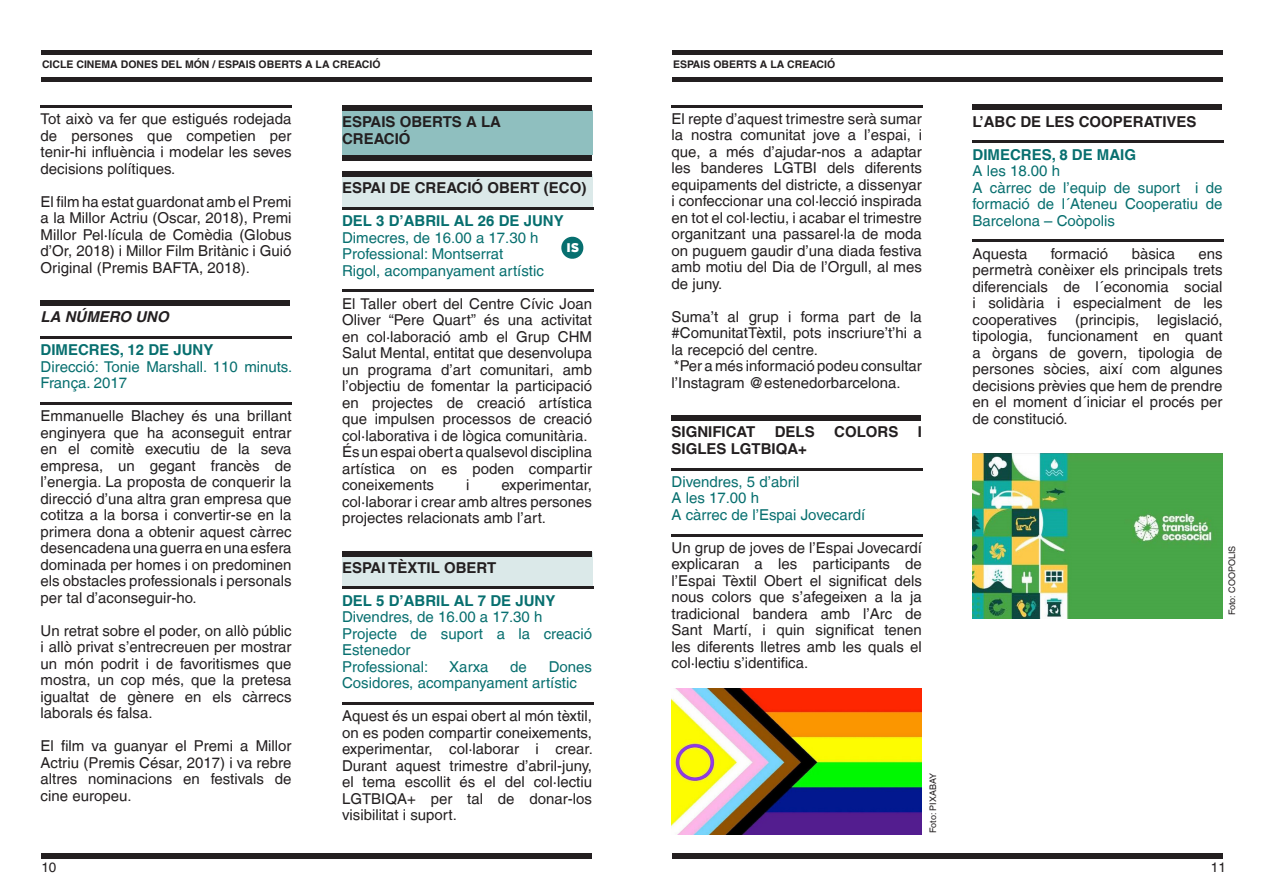
<style>
.page{position:relative;width:1263px;height:893px;background:#fff}
.page>*{position:absolute;margin:0;border:0;box-sizing:border-box;transform-origin:0 0}
.t1{font:15px/16.5px "Helvetica LT";color:#231f20;text-align:justify}
.t2{font:15px/16.5px "Helvetica LT";color:#076f6f}
.t3{font:700 15px "Helvetica LT";color:#231f20}
.t4{font:700 15px "Helvetica LT";color:#076f6f}
.t5{font:italic 700 15px "Helvetica LT";color:#231f20}
.t6{font:13.5px "Helvetica LT";color:#231f20}
.t7{font:900 12.6px "Interstate Mono";color:#fff}
.t8{font:700 10.5px "Helvetica LT";color:#231f20}
.t9{font:9px "Helvetica LT";color:#231f20}
</style>
<div class="page">
<div style="left:41px;top:853px;width:551px;height:5px;background:#231f20"></div>
<div style="left:672px;top:853px;width:550px;height:5px;background:#231f20"></div>
<div style="left:342px;top:174px;width:250px;height:34px;background:#dbe9e9"></div>
<div style="left:342px;top:552px;width:250px;height:34px;background:#dbe9e9"></div>
<div style="left:342px;top:111px;width:250px;height:44px;background:#8fbfbf"></div>
<div style="left:41px;top:77px;width:551px;height:5px;background:#231f20"></div>
<div style="left:41px;top:50px;width:551px;height:5px;background:#231f20"></div>
<div style="left:672px;top:77px;width:550px;height:5px;background:#231f20"></div>
<div style="left:672px;top:50px;width:550px;height:5px;background:#231f20"></div>
<hr style="left:41px;top:105px;width:251px;height:3px;background:#231f20">
<div style="left:41px;top:301px;width:249px;height:5px;background:#231f20"></div>
<hr style="left:41px;top:336px;width:251px;height:3px;background:#231f20">
<hr style="left:41px;top:402px;width:251px;height:3px;background:#231f20">
<div style="left:342px;top:105px;width:249px;height:6px;background:#231f20"></div>
<div style="left:342px;top:155px;width:249px;height:5px;background:#231f20"></div>
<div style="left:342px;top:171px;width:249px;height:6px;background:#231f20"></div>
<hr style="left:342px;top:207px;width:251px;height:3px;background:#231f20">
<hr style="left:342px;top:290px;width:251px;height:2px;background:#231f20">
<div style="left:342px;top:551px;width:249px;height:5px;background:#231f20"></div>
<hr style="left:342px;top:587px;width:251px;height:2px;background:#231f20">
<hr style="left:342px;top:702px;width:251px;height:3px;background:#231f20">
<hr style="left:672px;top:105px;width:251px;height:2px;background:#231f20">
<div style="left:672px;top:416px;width:249px;height:5px;background:#231f20"></div>
<hr style="left:672px;top:468px;width:251px;height:2px;background:#231f20">
<hr style="left:672px;top:534px;width:251px;height:2px;background:#231f20">
<div style="left:972px;top:105px;width:250px;height:5px;background:#231f20"></div>
<hr style="left:972px;top:141px;width:252px;height:2px;background:#231f20">
<hr style="left:972px;top:240px;width:252px;height:2px;background:#231f20">
<svg style="left:561px;top:236px;width:23px;height:23px"></svg>
<img style="left:672px;top:689px;width:250px;height:145px">
<img style="left:972px;top:453px;width:250px;height:166px">
<p class="t8" style="left:42px;top:58px;width:340px">CICLE CINEMA DONES DEL MÓN / ESPAIS OBERTS A LA CREACIÓ</p>
<p class="t8" style="left:673px;top:58px;width:164px">ESPAIS OBERTS A LA CREACIÓ</p>
<p class="t1" style="left:41px;top:111px;width:252px">Tot això va fer que estigués rodejada de persones que competien per tenir-hi influència i modelar les seves decisions polítiques.</p>
<p class="t1" style="left:41px;top:193px;width:252px">El film ha estat guardonat amb el Premi a la Millor Actriu (Oscar, 2018), Premi Millor Pel·lícula de Comèdia (Globus d’Or, 2018) i Millor Film Britànic i Guió Original (Premis BAFTA, 2018).</p>
<p class="t5" style="left:41px;top:308px;width:130px">LA NÚMERO UNO</p>
<p class="t4" style="left:41px;top:341px;width:174px">DIMECRES, 12 DE JUNY</p>
<p class="t2" style="left:41px;top:358px;width:253px">Direcció: Tonie Marshall. 110 minuts.<br>França. 2017</p>
<p class="t1" style="left:41px;top:408px;width:252px">Emmanuelle Blachey és una brillant enginyera que ha aconseguit entrar en el comitè executiu de la seva empresa, un gegant francès de l’energia. La proposta de conquerir la direcció d’una altra gran empresa que cotitza a la borsa i convertir-se en la primera dona a obtenir aquest càrrec desencadena una guerra en una esfera dominada per homes i on predominen els obstacles professionals i personals per tal d’aconseguir-ho.</p>
<p class="t1" style="left:41px;top:622px;width:252px">Un retrat sobre el poder, on allò públic i allò privat s’entrecreuen per mostrar un món podrit i de favoritismes que mostra, un cop més, que la pretesa igualtat de gènere en els càrrecs laborals és falsa.</p>
<p class="t1" style="left:41px;top:738px;width:252px">El film va guanyar el Premi a Millor Actriu (Premis César, 2017) i va rebre altres nominacions en festivals de cine europeu.</p>
<p class="t3" style="left:342px;top:113px;width:161px">ESPAIS OBERTS A LA</p>
<p class="t3" style="left:342px;top:129px;width:70px">CREACIÓ</p>
<p class="t3" style="left:342px;top:179px;width:246px">ESPAI DE CREACIÓ OBERT (ECO)</p>
<p class="t4" style="left:342px;top:212px;width:223px">DEL 3 D’ABRIL AL 26 DE JUNY</p>
<p class="t2" style="left:342px;top:229px;width:198px">Dimecres, de 16.00 a 17.30 h</p>
<p class="t2" style="left:342px;top:246px;width:163px">Professional: Montserrat</p>
<p class="t2" style="left:342px;top:262px;width:203px">Rigol, acompanyament artístic</p>
<p class="t1" style="left:342px;top:295px;width:252px">El Taller obert del Centre Cívic Joan Oliver “Pere Quart” és una activitat en col·laboració amb el Grup CHM Salut Mental, entitat que desenvolupa un programa d’art comunitari, amb l’objectiu de fomentar la participació en projectes de creació artística que impulsen processos de creació col·laborativa i de lògica comunitària.</p>
<p class="t1" style="left:342px;top:444px;width:252px">És un espai obert a qualsevol disciplina artística on es poden compartir coneixements</p>
<p class="t7" style="left:566px;top:241px;width:14px">IS</p>
<p class="t1" style="left:342px;top:477px;width:252px;text-indent:159px">experimentar, col·laborar i crear amb altres persones projectes relacionats amb l’art.</p>
<p class="t3" style="left:342px;top:558px;width:156px">ESPAI TÈXTIL OBERT</p>
<p class="t4" style="left:342px;top:591px;width:215px">DEL 5 D’ABRIL AL 7 DE JUNY</p>
<p class="t2" style="left:342px;top:609px;width:202px">Divendres, de 16.00 a 17.30 h</p>
<p class="t2" style="left:342px;top:625px;width:252px">Projecte de suport a la creació<br>Estenedor</p>
<p class="t2" style="left:342px;top:658px;width:88px">Professional:</p>
<p class="t2" style="left:449px;top:658px;width:41px">Xarxa</p>
<p class="t2" style="left:510px;top:658px;width:18px">de</p>
<p class="t1" style="left:466px;top:477px;width:5px">i</p>
<p class="t2" style="left:342px;top:658px;width:252px;text-indent:207px">Dones<br>Cosidores, acompanyament artístic</p>
<p class="t1" style="left:342px;top:708px;width:252px">Aquest és un espai obert al món tèxtil, on es poden compartir coneixements, experimentar, col·laborar i crear.<br>Durant aquest trimestre d’abril-juny, el tema escollit és el del col·lectiu LGTBIQA+ per tal de donar-los visibilitat i suport.</p>
<p class="t1" style="left:672px;top:110px;width:252px">El repte d’aquest trimestre serà sumar la nostra comunitat jove a l’espai, i que, a més d’ajudar-nos a adaptar les banderes LGTBI dels diferents equipaments del districte, a dissenyar i confeccionar una col·lecció inspirada en tot el col·lectiu, i acabar el trimestre organitzant una passarel·la de moda on puguem gaudir d’una diada festiva amb motiu del Dia de l’Orgull, al mes de juny.</p>
<p class="t1" style="left:672px;top:308px;width:252px">Suma’t al grup i forma part de la #ComunitatTèxtil, pots inscriure’t’hi a la recepció del centre.</p>
<p class="t1" style="left:672px;top:358px;width:252px">*Per a més informació podeu consultar l’Instagram @estenedorbarcelona.</p>
<p class="t3" style="left:672px;top:423px;width:85px">SIGNIFICAT</p>
<p class="t3" style="left:775px;top:423px;width:42px">DELS</p>
<p class="t3" style="left:834px;top:423px;width:66px">COLORS</p>
<p class="t3" style="left:918px;top:423px;width:6px">I</p>
<p class="t3" style="left:672px;top:439px;width:137px">SIGLES LGTBIQA+</p>
<p class="t2" style="left:672px;top:473px;width:129px">Divendres, 5 d’abril</p>
<p class="t2" style="left:672px;top:490px;width:89px">A les 17.00 h</p>
<p class="t2" style="left:672px;top:506px;width:195px">A càrrec de l’Espai Jovecardí</p>
<p class="t1" style="left:672px;top:539px;width:252px">Un grup de joves de l’Espai Jovecardí explicaran a les participants de l’Espai Tèxtil Obert el significat dels nous colors que s’afegeixen a la ja tradicional bandera amb l’Arc de Sant Martí, i quin significat tenen les diferents lletres amb les quals el col·lectiu s’identifica.</p>
<p class="t9" style="left:928px;top:833px;width:61px;rotate:-90deg">Foto: PIXABAY</p>
<p class="t3" style="left:972px;top:112px;width:226px">L’ABC DE LES COOPERATIVES</p>
<p class="t4" style="left:972px;top:145px;width:165px">DIMECRES, 8 DE MAIG</p>
<p class="t2" style="left:972px;top:163px;width:89px">A les 18.00 h</p>
<p class="t2" style="left:972px;top:179px;width:252px;text-align:justify">A càrrec de l’equip de suport i de formació de l´Ateneu Cooperatiu de Barcelona – Coòpolis</p>
<p class="t1" style="left:972px;top:245px;width:57px">Aquesta</p>
<p class="t1" style="left:1051px;top:245px;width:59px">formació</p>
<p class="t1" style="left:1132px;top:245px;width:45px">bàsica</p>
<p class="t1" style="left:972px;top:245px;width:252px;text-indent:226px">ens permetrà conèixer els principals trets diferencials de l´economia social i solidària i especialment de les cooperatives (principis, legislació, tipologia, funcionament en quant a òrgans de govern, tipologia de persones sòcies, així com algunes decisions prèvies que hem de prendre en el moment d´iniciar el procés per de constitució.</p>
<p class="t9" style="left:1227px;top:615px;width:71px;rotate:-90deg">Foto: COOPOLIS</p>
<p class="t6" style="left:41px;top:860px;width:17px">10</p>
<p class="t6" style="left:1211px;top:860px;width:17px">11</p>
</div>
